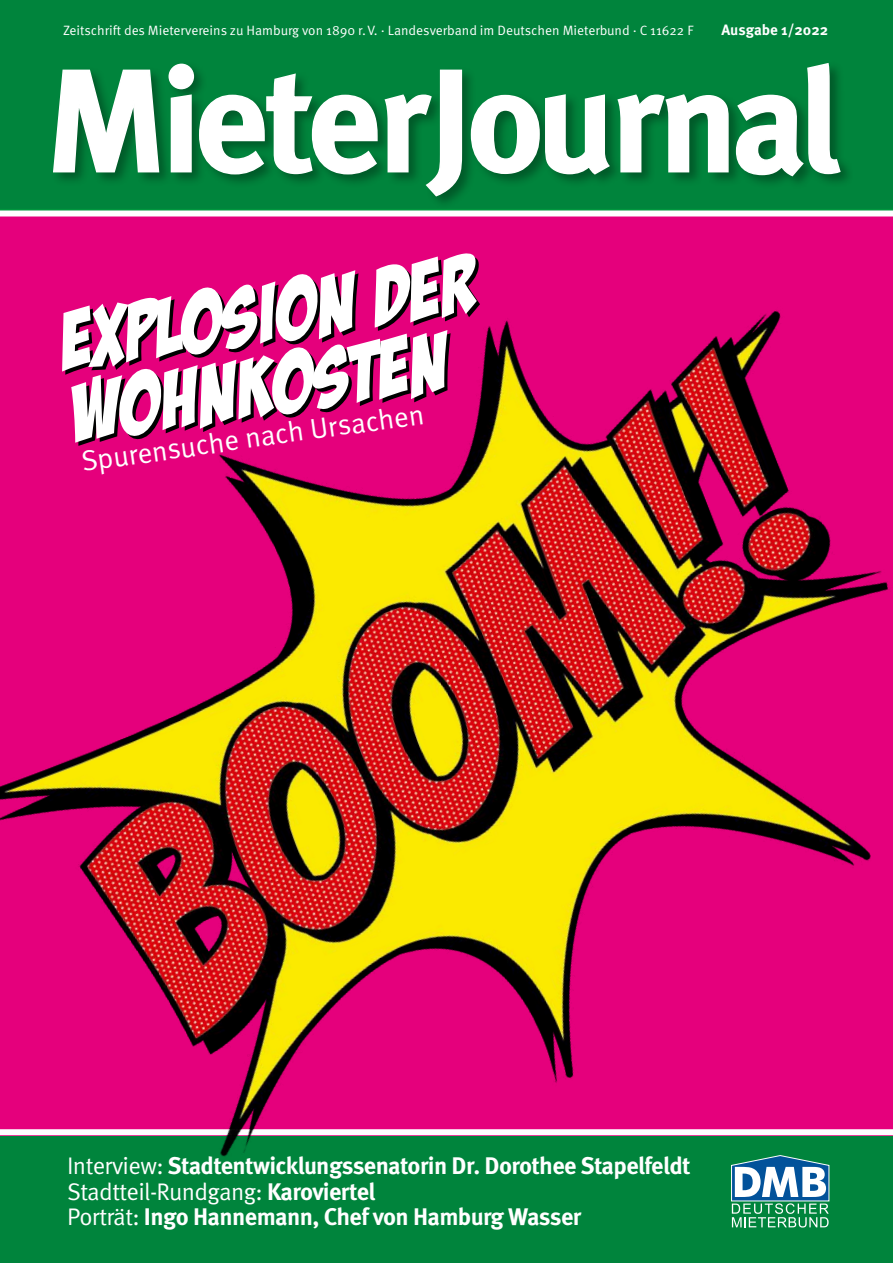
<style>
.page{position:relative;width:893px;height:1263px;background:#fff}
.page>*{position:absolute;margin:0;border:0;box-sizing:border-box;transform-origin:0 0}
.t1{font:82.5px/72px "Bada Boom BB";color:#fff}
.t2{font:28.5px "Meta Pro Norm";color:#fff}
.t3{font:700 24px "Meta Pro";letter-spacing:-.025em;color:#fff}
.t4{font:24px "Meta Pro Norm";letter-spacing:-.025em;color:#fff}
.t5{font:700 15px "Meta Pro";color:#fff}
.t6{font:13.5px "Meta Pro Norm";letter-spacing:-.005em;color:#fff}
.s1{font-family:"Meta Pro Norm";font-weight:400}
.s2{font-family:"Meta Pro";font-weight:700}
</style>
<div class="page">
<div style="left:0;top:0;width:893px;height:174px;background:#00843c"></div>
<svg style="left:52px;top:62px;width:789px;height:112px"></svg>
<img style="left:0;top:174px;width:893px;height:1089px">
<p class="t6" style="left:63px;top:20px;width:632px">Zeitschrift des Mietervereins zu Hamburg von 1890 r.V. · Landesverband im Deutschen Mieterbund · C 11622 F</p>
<p class="t5" style="left:721px;top:18px;width:109px">Ausgabe 1/2022</p>
<h1 class="t1" style="left:57px;top:307px;width:418px;rotate:-8deg">Explosion der<br>Wohnkosten</h1>
<p class="t2" style="left:78px;top:440px;width:348px;rotate:-8deg">Spurensuche nach Ursachen</p>
<p class="t3" style="left:67px;top:1147px;width:625px"><span class="s1">Interview:</span> Stadtentwicklungssenatorin Dr. Dorothee Stapelfeldt</p>
<p class="t4" style="left:67px;top:1173px;width:310px">Stadtteil-Rundgang: <span class="s2">Karoviertel</span></p>
<p class="t3" style="left:67px;top:1198px;width:516px"><span class="s1">Porträt:</span> Ingo Hannemann, Chef von Hamburg Wasser</p>
</div>
